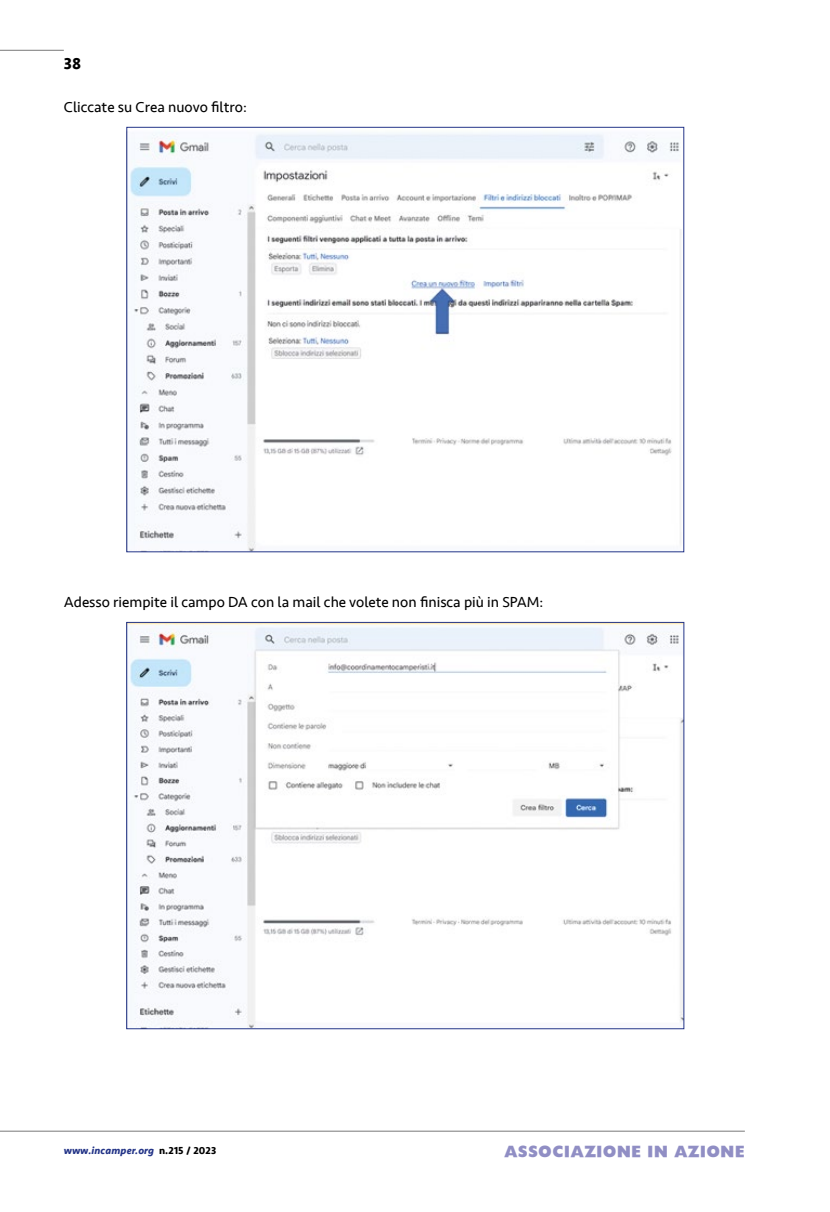
<style>
.page{position:relative;width:830px;height:1212px;background:#fff}
.page>*{position:absolute;margin:0;border:0;box-sizing:border-box;transform-origin:0 0}
.t1{font:700 16.5px "Seravek";color:#000}
.t2{font:15px "Seravek";color:#000}
.t3{font:15px "Headline NEWS";letter-spacing:.01em;color:#908ec4}
.t4{font:italic 700 10.5px "Seravek";letter-spacing:.01em;color:#243588}
.s1{font-style:normal;color:#000}
</style>
<div class="page">
<hr style="left:0;top:50px;width:64px;height:1px;background:#878787">
<hr style="left:0;top:1130px;width:744px;height:2px;background:#878787">
<img style="left:128px;top:624px;width:554px;height:403px">
<img style="left:129px;top:130px;width:552px;height:420px">
<p class="t1" style="left:64px;top:51px;width:19px">38</p>
<p class="t2" style="left:64px;top:96px;width:184px">Cliccate su Crea nuovo filtro:</p>
<p class="t2" style="left:64px;top:591px;width:481px">Adesso riempite il campo DA con la mail che volete non finisca più in SPAM:</p>
<p class="t4" style="left:64px;top:1141px;width:154px">www.incamper.org <span class="s1">n.215 / 2023</span></p>
<p class="t3" style="left:504px;top:1145px;width:242px">ASSOCIAZIONE IN AZIONE</p>
</div>
